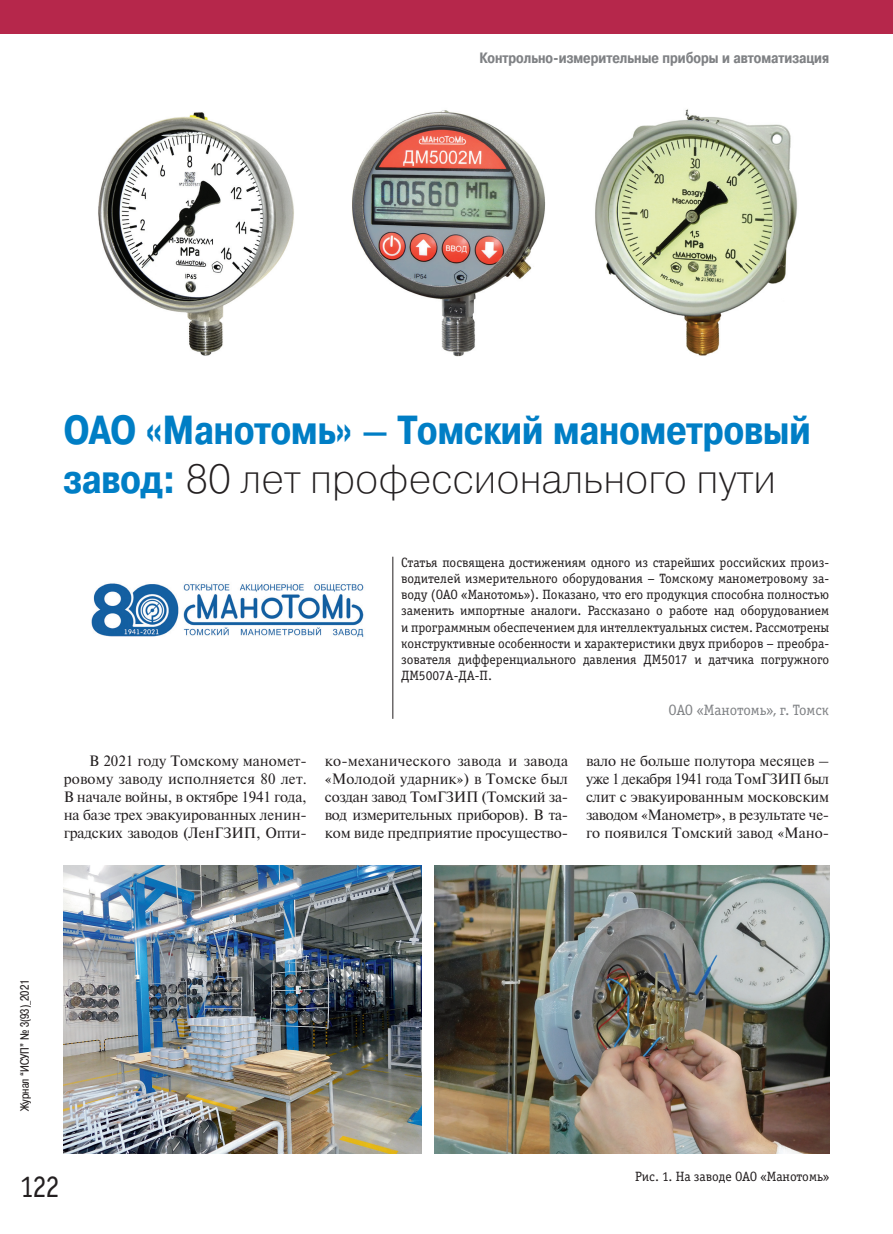
<style>
.page{position:relative;width:893px;height:1234px;background:#fff}
.page>*{position:absolute;margin:0;border:0;box-sizing:border-box;transform-origin:0 0}
.t1{font:700 40.5px "Pragmatica Cond C";color:#007ec5}
.t2{font:40.5px "Pragmatica Light C";color:#231f20}
.t3{font:31.5px "Officina Serif Book C";color:#231f20;scale:.9 1}
.t4{font:15px/18px "Newton";letter-spacing:-.01em;color:#231f20;text-align:justify}
.t5{font:700 15px "Pragmatica Cond C";color:#808285}
.t6{font:15px "Officina Serif Book C";color:#808285}
.t7{font:13.5px/16.2px "Officina Serif Book C";color:#231f20;text-align:justify}
.t8{font:12px "Pragmatica Cond C";color:#231f20}
.s1{font-family:"Pragmatica Cond C";font-weight:700;color:#007ec5}
</style>
<div class="page">
<div style="left:0;top:0;width:893px;height:34px;background:#b6274b"></div>
<hr style="left:393px;top:556px;width:1px;height:162px;background:#231f20">
<img style="left:64px;top:865px;width:358px;height:287px">
<img style="left:434px;top:865px;width:395px;height:287px">
<img style="left:91px;top:583px;width:273px;height:54px">
<img style="left:98px;top:112px;width:196px;height:244px">
<img style="left:352px;top:110px;width:194px;height:247px">
<img style="left:595px;top:109px;width:203px;height:247px">
<p class="t5" style="left:479px;top:50px;width:351px">Контрольно-измерительные приборы и автоматизация</p>
<h1 class="t1" style="left:64px;top:407px;width:749px">ОАО «Манотомь» – Томский манометровый</h1>
<h1 class="t2" style="left:64px;top:456px;width:714px"><span class="s1">завод:</span> 80 лет профессионального пути</h1>
<p class="t7" style="left:401px;top:554px;width:430px">Статья посвящена достижениям одного из старейших российских произ‑ водителей измерительного оборудования – Томскому манометровому за‑ воду (ОАО «Манотомь»). Показано, что его продукция способна полностью заменить импортные аналоги. Рассказано о работе над оборудованием и программным обеспечением для интеллектуальных систем. Рассмотрены конструктивные особенности и характеристики двух приборов – преобра‑ зователя дифференциального давления ДМ5017 и датчика погружного ДМ5007А‑ДА-П.</p>
<p class="t6" style="left:669px;top:702px;width:162px">ОАО «Манотомь», г. Томск</p>
<p class="t4" style="left:64px;top:750px;width:245px;text-indent:26px">В 2021 году Томскому маномет&shy;ровому заводу исполняется 80 лет.<br>В начале войны, в октябре 1941 года, на базе трех эвакуированных ленин&shy;градских заводов (ЛенГЗИП, Опти-</p>
<p class="t4" style="left:325px;top:750px;width:245px">ко-механического завода и завода «Молодой ударник») в Томске был создан завод ТомГЗИП (Томский за&shy;вод измерительных приборов). В та&shy;ком виде предприятие просущество-</p>
<p class="t4" style="left:586px;top:750px;width:245px;text-align:left">вало не больше полутора месяцев – уже 1 декабря 1941 года ТомГЗИП был слит с эвакуированным московским заводом «Манометр», в результате че&shy;го появился Томский завод «Мано-</p>
<p class="t8" style="left:18px;top:1110px;width:133px;rotate:-90deg">Журнал “ИСУП” № 3(93)_2021</p>
<h2 class="t3" style="left:20px;top:1168px;width:46px">122</h2>
<p class="t7" style="left:635px;top:1168px;width:196px">Рис. 1. На заводе ОАО «Манотомь»</p>
</div>
